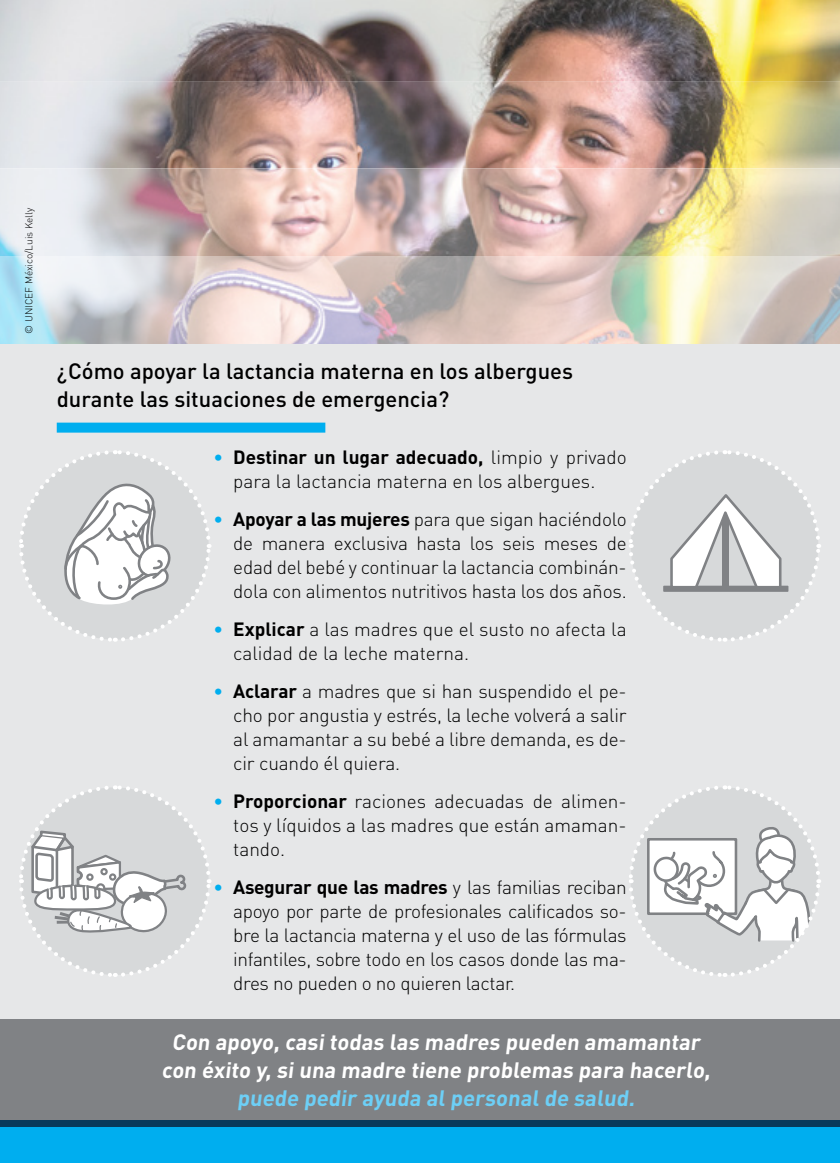
<style>
.page{position:relative;width:840px;height:1163px;background:#fff}
.page>*{position:absolute;margin:0;border:0;box-sizing:border-box;transform-origin:0 0}
.t1{font:700 22px/28px "DIN Pro";color:#fff;text-align:center}
.Bold{font:500 22px/28px "DIN Pro";color:#000}
.t2{font:300 19px/24px "DIN Pro";letter-spacing:-.01em;color:#000;text-align:justify}
.t3{font:300 10px "DIN Pro";color:#000}
.s1{color:#00aeef}
.s2{font-weight:700}
.s3{color:#6dcff6}
</style>
<div class="page">
<div style="left:0;top:1126px;width:839px;height:36px;background:#00aeef"></div>
<div style="left:0;top:0;width:839px;height:1119px;background:#e6e7e8"></div>
<div style="left:0;top:1119px;width:839px;height:7px;background:#083a5b"></div>
<svg style="left:0;top:256px;width:839px;height:87px;background:#d5cec9"></svg>
<img style="left:0;top:169px;width:839px;height:87px">
<img style="left:0;top:82px;width:839px;height:87px">
<img style="left:0;top:0;width:839px;height:82px">
<div style="left:57px;top:422px;width:268px;height:10px;background:#00aeef"></div>
<div style="left:0;top:1018px;width:839px;height:101px;background:#808285"></div>
<svg style="left:629px;top:450px;width:192px;height:192px"></svg>
<svg style="left:629px;top:785px;width:192px;height:192px"></svg>
<svg style="left:19px;top:450px;width:193px;height:192px"></svg>
<svg style="left:19px;top:785px;width:193px;height:192px"></svg>
<p class="t3" style="left:22px;top:334px;width:127px;rotate:-90deg">© UNICEF México/Luis Kelly</p>
<p class="Bold" style="left:57px;top:355px;width:517px">¿Cómo apoyar la lactancia materna en los albergues durante las situaciones de emergencia?</p>
<p class="t2" style="left:213px;top:444px;width:414px;text-align:center"><span class="s1">•</span> <span class="s2">Destinar un lugar adecuado,</span> limpio y privado para la lactancia materna en los albergues.</p>
<p class="t2" style="left:233px;top:506px;width:395px;text-indent:-20px"><span class="s1">•</span> <span class="s2">Apoyar a las mujeres</span> para que sigan haciéndolo de manera exclusiva hasta los seis meses de edad del bebé y continuar la lactancia combinán&shy;dola con alimentos nutritivos hasta los dos años.</p>
<p class="t2" style="left:233px;top:616px;width:395px;text-indent:-20px"><span class="s1">•</span> <span class="s2">Explicar</span> a las madres que el susto no afecta la calidad de la leche materna.</p>
<p class="t2" style="left:233px;top:678px;width:395px;text-indent:-20px"><span class="s1">•</span> <span class="s2">Aclarar</span> a madres que si han suspendido el pe&shy;cho por angustia y estrés, la leche volverá a salir al amamantar a su bebé a libre demanda, es de&shy;cir cuando él quiera.</p>
<p class="t2" style="left:233px;top:788px;width:394px;text-indent:-20px"><span class="s1">•</span> <span class="s2">Proporcionar</span> raciones adecuadas de alimen&shy;tos y líquidos a las madres que están amaman&shy;tando.</p>
<p class="t2" style="left:233px;top:874px;width:395px;text-indent:-20px"><span class="s1">•</span> <span class="s2">Asegurar que las madres</span> y las familias reciban apoyo por parte de profesionales calificados so&shy;bre la lactancia materna y el uso de las fórmulas infantiles, sobre todo en los casos donde las ma&shy;dres no pueden o no quieren lactar.</p>
<p class="t1" style="left:161px;top:1026px;width:553px">Con apoyo, casi todas las madres pueden amamantar con éxito y, si una madre tiene problemas para hacerlo, <span class="s3">puede pedir ayuda al personal de salud.</span></p>
</div>
